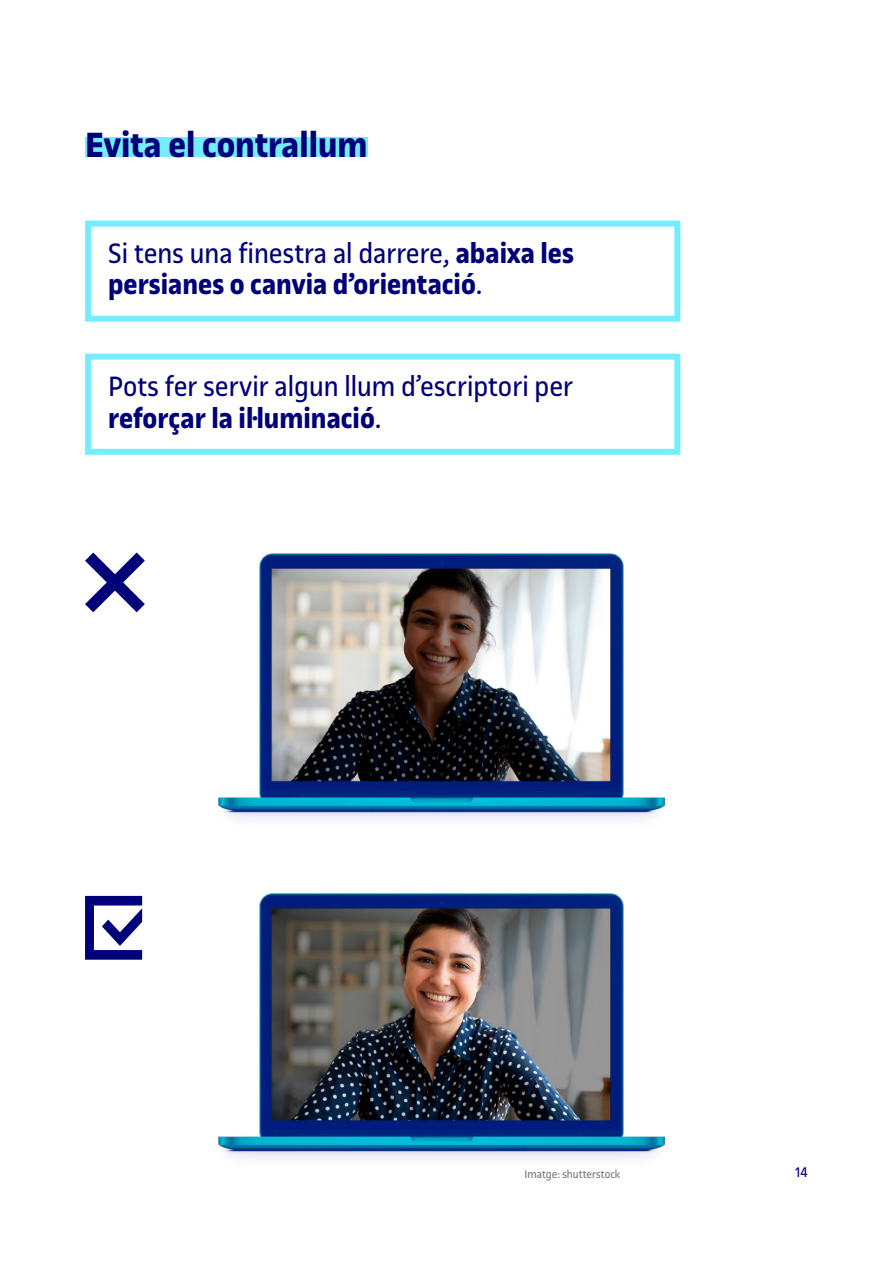
<style>
.page{position:relative;width:893px;height:1263px;background:#fff}
.page>*{position:absolute;margin:0;border:0;box-sizing:border-box;transform-origin:0 0}
.t1{font:700 37.5px "UOC Sans";color:#000078}
.t2{font:700 30px/31.5px "UOC Sans";color:#000078}
.t3{font:30px/31.5px "UOC Sans";color:#000078}
.t4{font:15px "UOC Sans";color:#000078}
.t5{font:12px "UOC Sans";color:#777}
.s1{font-weight:400}
.s2{font-weight:700}
</style>
<div class="page">
<div style="left:85px;top:221px;width:595px;height:101px;border:6px solid #73edff"></div>
<div style="left:85px;top:354px;width:595px;height:101px;border:6px solid #73edff"></div>
<div style="left:85px;top:137px;width:282px;height:20px;background:#73edff"></div>
<img style="left:218px;top:553px;width:448px;height:266px">
<img style="left:218px;top:893px;width:448px;height:265px">
<svg style="left:85px;top:552px;width:60px;height:60px"></svg>
<svg style="left:85px;top:896px;width:57px;height:64px"></svg>
<p class="t1" style="left:85px;top:123px;width:284px">Evita el contrallum</p>
<p class="t2" style="left:108px;top:238px;width:467px"><span class="s1">Si tens una finestra al darrere,</span> abaixa les persianes o canvia d’orientació<span class="s1">.</span></p>
<p class="t3" style="left:108px;top:371px;width:467px">Pots fer servir algun llum d’escriptori per <span class="s2">reforçar la il·luminació</span>.</p>
<p class="t5" style="left:524px;top:1167px;width:98px">Imatge: shutterstock</p>
<p class="t4" style="left:796px;top:1164px;width:14px">14</p>
</div>
